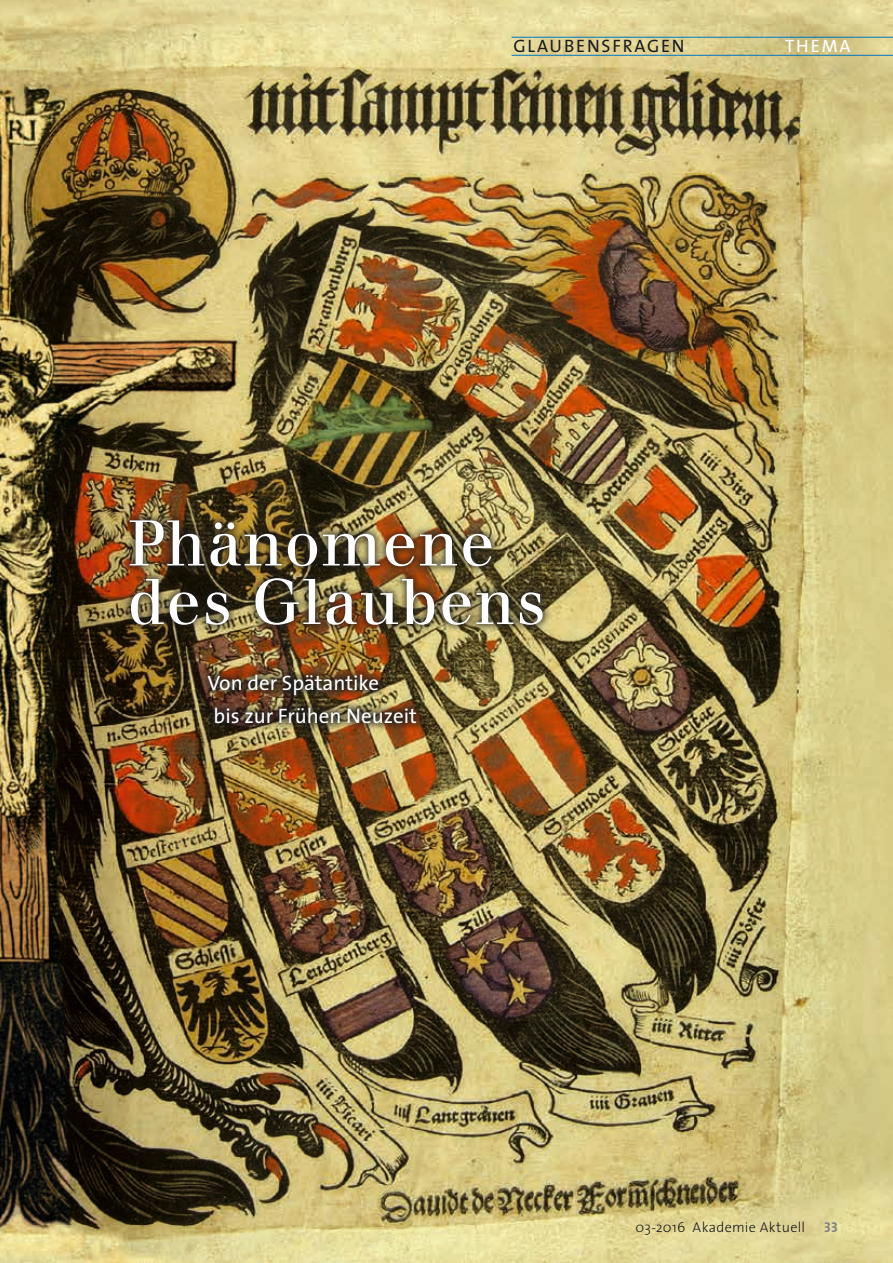
<style>
.page{position:relative;width:893px;height:1263px;background:#fff}
.page>*{position:absolute;margin:0;border:0;box-sizing:border-box;transform-origin:0 0}
.t1{font:63px/58.5px "Walbaum";letter-spacing:.02em;color:#fff}
.t2{font:21px/33px "The Sans";color:#fff}
.t3{font:18px "The Sans";letter-spacing:.1em;color:#1b1c20}
.t4{font:18px "The Sans";letter-spacing:.095em;color:#fff}
.t5{font:300 14.25px "The Sans";letter-spacing:.02em;color:#1b1c20}
.t6{font:14.25px "The Sans Bold Caps";color:#818084}
</style>
<div class="page">
<img style="left:0;top:0;width:893px;height:1263px">
<hr style="left:512px;top:55px;width:381px;height:1px;background:#0076be">
<hr style="left:512px;top:37px;width:381px;height:1px;background:#0076be">
<div style="left:121px;top:512px;width:431px;height:122px;background:#1b1c20;opacity:.75"></div>
<div style="left:199px;top:666px;width:226px;height:66px;background:#1b1c20;opacity:.75"></div>
<p class="t3" style="left:514px;top:31px;width:173px">GLAUBENSFRAGEN</p>
<p class="t4" style="left:785px;top:31px;width:67px">THEMA</p>
<h1 class="t1" style="left:128px;top:514px;width:419px">Phänomene des Glaubens</h1>
<p class="t2" style="left:208px;top:666px;width:211px">Von der Spätantike<br>bis zur Frühen Neuzeit</p>
<p class="t5" style="left:636px;top:1215px;width:171px">03-2016 Akademie Aktuell</p>
<p class="t6" style="left:824px;top:1215px;width:15px">33</p>
</div>
